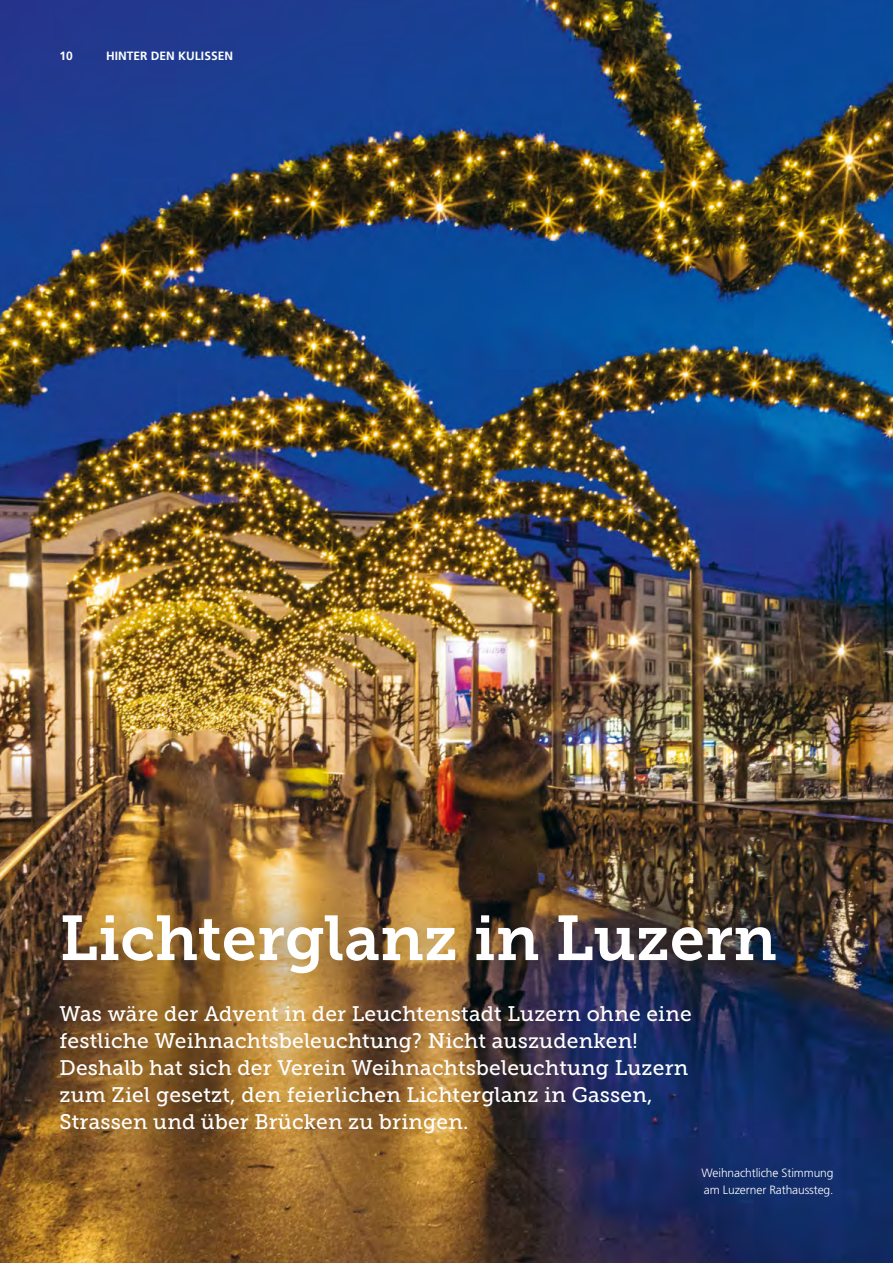
<style>
.page{position:relative;width:893px;height:1263px;background:#fff}
.page>*{position:absolute;margin:0;border:0;box-sizing:border-box;transform-origin:0 0}
.t1{font:63px "Museo Slab 700";color:#fff}
.t2{font:21px/27px "Museo Slab 500";letter-spacing:.01em;color:#fff}
.t3{font:300 12px/16.5px "Frutiger LT Std";letter-spacing:-.01em;color:#fff}
.t4{font:700 12px "Frutiger LT Std";color:#fff}
</style>
<div class="page">
<img style="left:0;top:0;width:893px;height:1263px">
<div style="left:14px;top:865px;width:809px;height:158px;background:#1a1a18;opacity:.7"></div>
<div style="left:16px;top:962px;width:716px;height:214px;background:#1a1a18;opacity:.5"></div>
<p class="t4" style="left:60px;top:48px;width:15px">10</p>
<p class="t4" style="left:106px;top:48px;width:128px">HINTER DEN KULISSEN</p>
<h1 class="t1" style="left:60px;top:902px;width:719px">Lichterglanz in Luzern</h1>
<p class="t2" style="left:60px;top:1000px;width:634px">Was wäre der Advent in der Leuchtenstadt Luzern ohne eine festliche Weihnachtsbeleuchtung? Nicht auszudenken!<br>Deshalb hat sich der Verein Weihnachtsbeleuchtung Luzern zum Ziel gesetzt, den feierlichen Lichterglanz in Gassen, Strassen und über Brücken zu bringen.</p>
<p class="t3" style="left:702px;top:1165px;width:133px">Weihnachtliche Stimmung am Luzerner Rathaussteg.</p>
</div>
